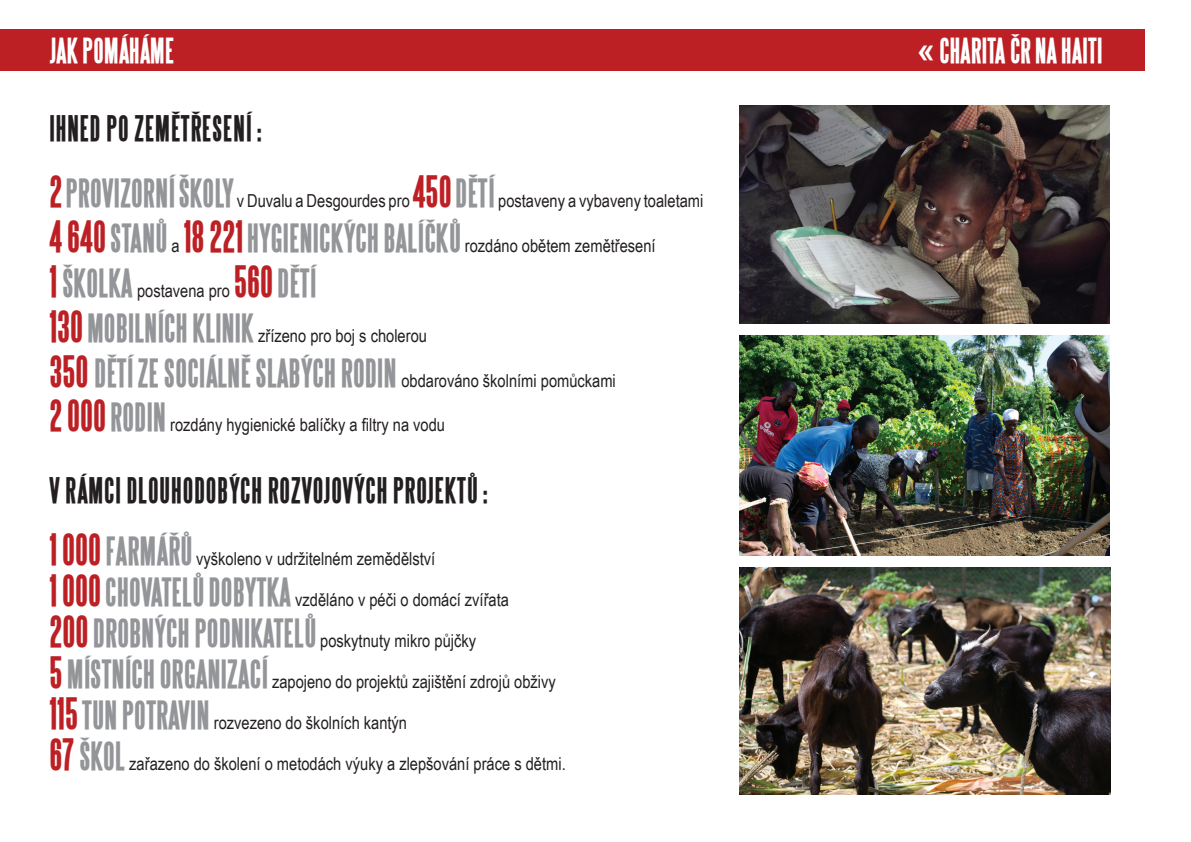
<style>
.page{position:relative;width:1191px;height:842px;background:#fff}
.page>*{position:absolute;margin:0;border:0;box-sizing:border-box;transform-origin:0 0}
.t1{font:700 31.8px "Steelfish";letter-spacing:.03em;color:#231f20}
.t2{font:700 31.2px "Steelfish";letter-spacing:.01em;color:#fff}
.t3{font:17.9px "Arial Narrow";color:#231f20}
.s1{font-family:"Steelfish";font-weight:700;font-size:39px;color:#bc2024}
.s2{font-family:"Steelfish";font-weight:700;font-size:35.1px;color:#939598}
</style>
<div class="page">
<div style="left:0;top:30px;width:1144px;height:41px;background:#bc2024"></div>
<img style="left:739px;top:568px;width:371px;height:226px">
<img style="left:739px;top:105px;width:370px;height:218px">
<img style="left:739px;top:336px;width:370px;height:219px">
<p class="t2" style="left:49px;top:33px;width:126px">JAK POMÁHÁME</p>
<p class="t1" style="left:49px;top:111px;width:214px">IHNED PO ZEMĚTŘESENÍ :</p>
<p class="t3" style="left:49px;top:188px;width:655px"><span class="s1">2</span> <span class="s2">PROVIZORNÍ ŠKOLY</span> v Duvalu a Desgourdes pro <span class="s1">450</span><span class="s2">DĚTÍ</span> postaveny a vybaveny toaletami</p>
<p class="t3" style="left:49px;top:233px;width:608px"><span class="s1">4 640</span><span class="s2">STANŮ</span> a <span class="s1">18 221</span><span class="s2">HYGIENICKÝCH BALÍČKŮ</span> rozdáno obětem zemětřesení</p>
<p class="t3" style="left:49px;top:278px;width:268px"><span class="s1">1</span><span class="s2">ŠKOLKA</span> postavena pro <span class="s1">560</span><span class="s2">DĚTÍ</span></p>
<p class="t3" style="left:49px;top:322px;width:379px"><span class="s1">130</span> <span class="s2">MOBILNÍCH KLINIK</span> zřízeno pro boj s cholerou</p>
<p class="t3" style="left:49px;top:367px;width:568px"><span class="s1">350</span> <span class="s2">DĚTÍ ZE SOCIÁLNĚ SLABÝCH RODIN</span> obdarováno školními pomůckami</p>
<p class="t3" style="left:49px;top:412px;width:397px"><span class="s1">2 000</span><span class="s2">RODIN</span> rozdány hygienické balíčky a filtry na vodu</p>
<p class="t1" style="left:49px;top:472px;width:440px">V RÁMCI DLOUHODOBÝCH ROZVOJOVÝCH PROJEKTŮ :</p>
<p class="t3" style="left:49px;top:546px;width:387px"><span class="s1">1 000</span><span class="s2">FARMÁŘŮ</span> vyškoleno v udržitelném zemědělství</p>
<p class="t3" style="left:49px;top:587px;width:461px"><span class="s1">1 000</span><span class="s2">CHOVATELŮ DOBYTKA</span> vzděláno v péči o domácí zvířata</p>
<p class="t3" style="left:49px;top:628px;width:428px"><span class="s1">200</span> <span class="s2">DROBNÝCH PODNIKATELŮ</span> poskytnuty mikro půjčky</p>
<p class="t3" style="left:49px;top:668px;width:508px"><span class="s1">5</span> <span class="s2">MÍSTNÍCH ORGANIZACÍ</span> zapojeno do projektů zajištění zdrojů obživy</p>
<p class="t3" style="left:49px;top:709px;width:359px"><span class="s1">115</span><span class="s2">TUN POTRAVIN</span> rozvezeno do školních kantýn</p>
<p class="t3" style="left:49px;top:750px;width:518px"><span class="s1">67</span> <span class="s2">ŠKOL</span> zařazeno do školení o metodách výuky a zlepšování práce s dětmi.</p>
<h2 class="t2" style="left:916px;top:33px;width:187px">« CHARITA ČR NA HAITI</h2>
</div>
